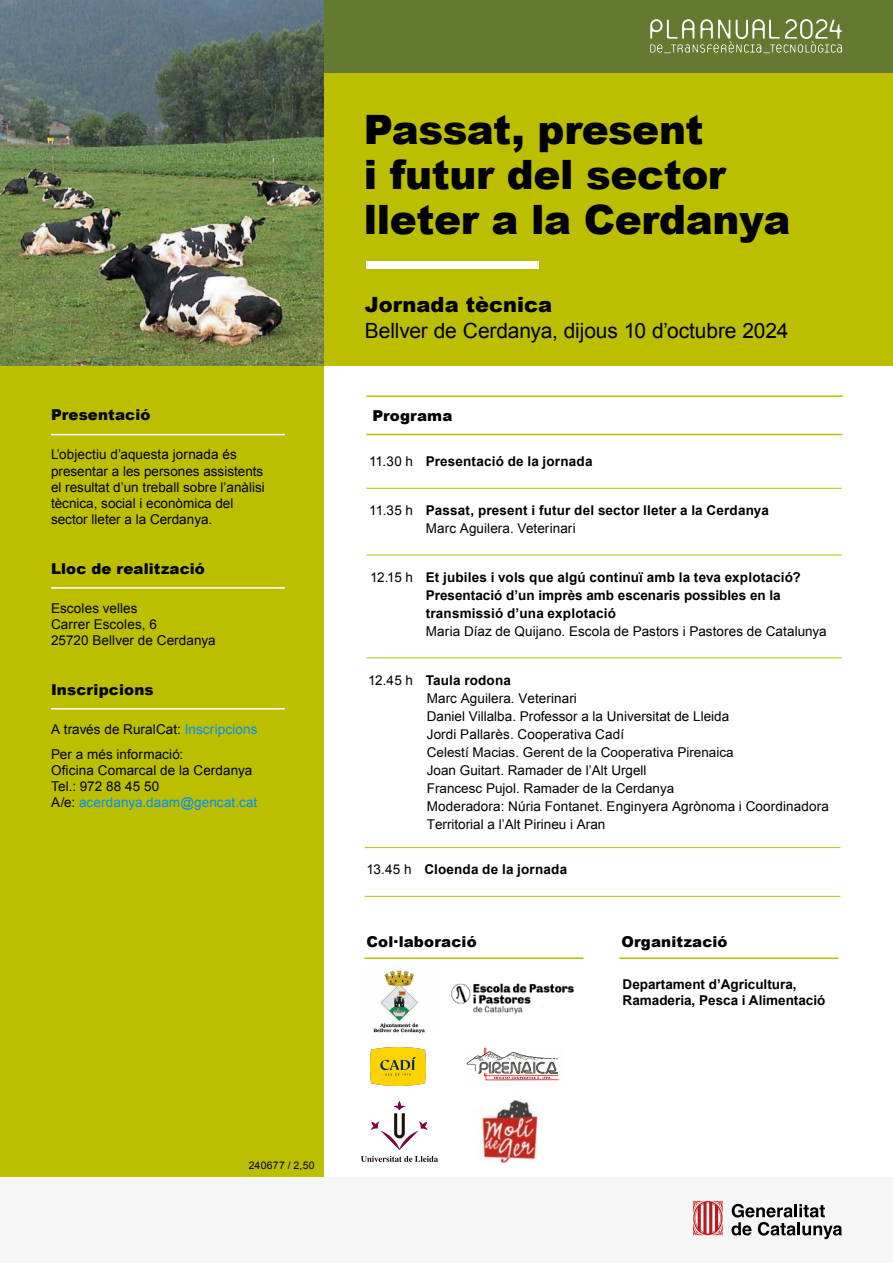
<style>
.page{position:relative;width:893px;height:1263px;background:#fff}
.page>*{position:absolute;margin:0;border:0;box-sizing:border-box;transform-origin:0 0}
.t1{font:900 40.5px/45px "Arial";letter-spacing:-.01em;color:#000}
.t2{font:21px "Arial";letter-spacing:-.005em;color:#000}
.t3{font:900 21px "Arial";letter-spacing:.005em;color:#000}
.t4{font:900 15px "Arial";letter-spacing:.01em;color:#020304}
.P3{font:13.5px/18px "Arial";color:#000}
.t5{font:700 13.5px/18px "Arial";letter-spacing:.01em;color:#000}
.P3-2{font:13.5px "Arial";letter-spacing:.005em;color:#008dff}
.t6{font:10.5px "Arial";letter-spacing:.025em;color:#000}
.s1{color:#008dff}
.s2{color:#000}
.s3{font-weight:400}
.s4{font-weight:700}
</style>
<div class="page">
<div style="left:0;top:366px;width:323px;height:811px;background:#bcbf00"></div>
<div style="left:323px;top:0;width:570px;height:366px;background:#bcbf00"></div>
<div style="left:323px;top:0;width:570px;height:72px;background:#647a30"></div>
<svg style="left:650px;top:19px;width:192px;height:34px"></svg>
<div style="left:0;top:1177px;width:892px;height:86px;background:#f6f6f6"></div>
<svg style="left:693px;top:1200px;width:30px;height:35px"></svg>
<svg style="left:731px;top:1204px;width:111px;height:35px"></svg>
<div style="left:366px;top:261px;width:173px;height:7px;background:#fff"></div>
<hr style="left:51px;top:434px;width:234px;height:1px;background:#fff">
<hr style="left:51px;top:587px;width:234px;height:2px;background:#fff">
<hr style="left:51px;top:708px;width:234px;height:1px;background:#fff">
<hr style="left:364px;top:958px;width:219px;height:1px;background:#bcbf00">
<hr style="left:366px;top:395px;width:477px;height:2px;background:#bcbf00">
<hr style="left:366px;top:434px;width:477px;height:1px;background:#bcbf00">
<hr style="left:366px;top:488px;width:476px;height:1px;background:#bcbf00">
<hr style="left:366px;top:555px;width:476px;height:1px;background:#bcbf00">
<hr style="left:366px;top:657px;width:476px;height:1px;background:#bcbf00">
<hr style="left:365px;top:847px;width:475px;height:1px;background:#bcbf00">
<hr style="left:365px;top:896px;width:475px;height:1px;background:#bcbf00">
<img style="left:0;top:0;width:323px;height:366px">
<hr style="left:619px;top:958px;width:219px;height:1px;background:#bcbf00">
<img style="left:451px;top:983px;width:123px;height:31px">
<img style="left:373px;top:969px;width:52px;height:65px">
<img style="left:466px;top:1047px;width:93px;height:34px">
<img style="left:371px;top:1047px;width:54px;height:39px">
<img style="left:361px;top:1101px;width:77px;height:61px">
<img style="left:473px;top:1099px;width:65px;height:65px">
<h6 class="t4" style="left:51px;top:404px;width:101px">Presentació</h6>
<p class="P3" style="left:51px;top:447px;width:215px;line-height:16.2px">L’objectiu d’aquesta jornada és presentar a les persones assistents el resultat d’un treball sobre l’anàlisi tècnica, social i econòmica del sector lleter a la Cerdanya.</p>
<h6 class="t4" style="left:51px;top:557px;width:155px">Lloc de realització</h6>
<p class="P3" style="left:51px;top:599px;width:88px">Escoles velles</p>
<p class="P3" style="left:51px;top:615px;width:107px">Carrer Escoles, 6</p>
<p class="P3" style="left:51px;top:631px;width:166px">25720 Bellver de Cerdanya</p>
<h6 class="t4" style="left:51px;top:678px;width:104px">Inscripcions</h6>
<p class="P3" style="left:51px;top:720px;width:208px">A través de RuralCat: <span class="s1">Inscripcions</span></p>
<p class="P3" style="left:51px;top:745px;width:134px">Per a més informació:</p>
<p class="P3" style="left:51px;top:761px;width:203px">Oficina Comarcal de la Cerdanya</p>
<p class="P3" style="left:51px;top:777px;width:110px">Tel.: 972 88 45 50</p>
<p class="P3-2" style="left:51px;top:794px;width:208px"><span class="s2">A/e:</span> acerdanya.daam@gencat.cat</p>
<h1 class="t1" style="left:364px;top:106px;width:428px">Passat, present<br>i futur del sector lleter a la Cerdanya</h1>
<h2 class="t3" style="left:365px;top:289px;width:189px">Jornada tècnica</h2>
<h3 class="t2" style="left:365px;top:316px;width:425px">Bellver de Cerdanya, dijous 10 d’octubre 2024</h3>
<h4 class="t4" style="left:372px;top:404px;width:82px">Programa</h4>
<p class="t5" style="left:369px;top:453px;width:225px"><span class="s3">11.30 h</span> Presentació de la jornada</p>
<p class="t5" style="left:426px;top:502px;width:344px;text-indent:-57px"><span class="s3">11.35 h</span> Passat, present i futur del sector lleter a la Cerdanya<br><span class="s3">Marc Aguilera. Veterinari</span></p>
<p class="t5" style="left:426px;top:568px;width:402px;text-indent:-56px"><span class="s3">12.15 h</span> Et jubiles i vols que algú continuï amb la teva explotació?<br>Presentació d’un imprès amb escenaris possibles en la transmissió d’una explotació<br><span class="s3">Maria Díaz de Quijano. Escola de Pastors i Pastores de Catalunya</span></p>
<p class="P3" style="left:427px;top:671px;width:404px;text-indent:-59px">12.45 h <span class="s4">Taula rodona<br></span>Marc Aguilera. Veterinari<br>Daniel Villalba. Professor a la Universitat de Lleida<br>Jordi Pallarès. Cooperativa Cadí<br>Celestí Macias. Gerent de la Cooperativa Pirenaica<br>Joan Guitart. Ramader de l’Alt Urgell<br>Francesc Pujol. Ramader de la Cerdanya<br>Moderadora: Núria Fontanet. Enginyera Agrònoma i Coordinadora Territorial a l’Alt Pirineu i Aran</p>
<p class="t5" style="left:367px;top:861px;width:202px"><span class="s3">13.45 h</span> Cloenda de la jornada</p>
<p class="t4" style="left:366px;top:930px;width:112px">Col·laboració</p>
<p class="t4" style="left:621px;top:930px;width:108px">Organització</p>
<p class="t5" style="left:623px;top:976px;width:204px;line-height:16.2px">Departament d’Agricultura,<br>Ramaderia, Pesca i Alimentació</p>
<p class="t6" style="left:249px;top:1158px;width:67px">240677 / 2,50</p>
</div>
